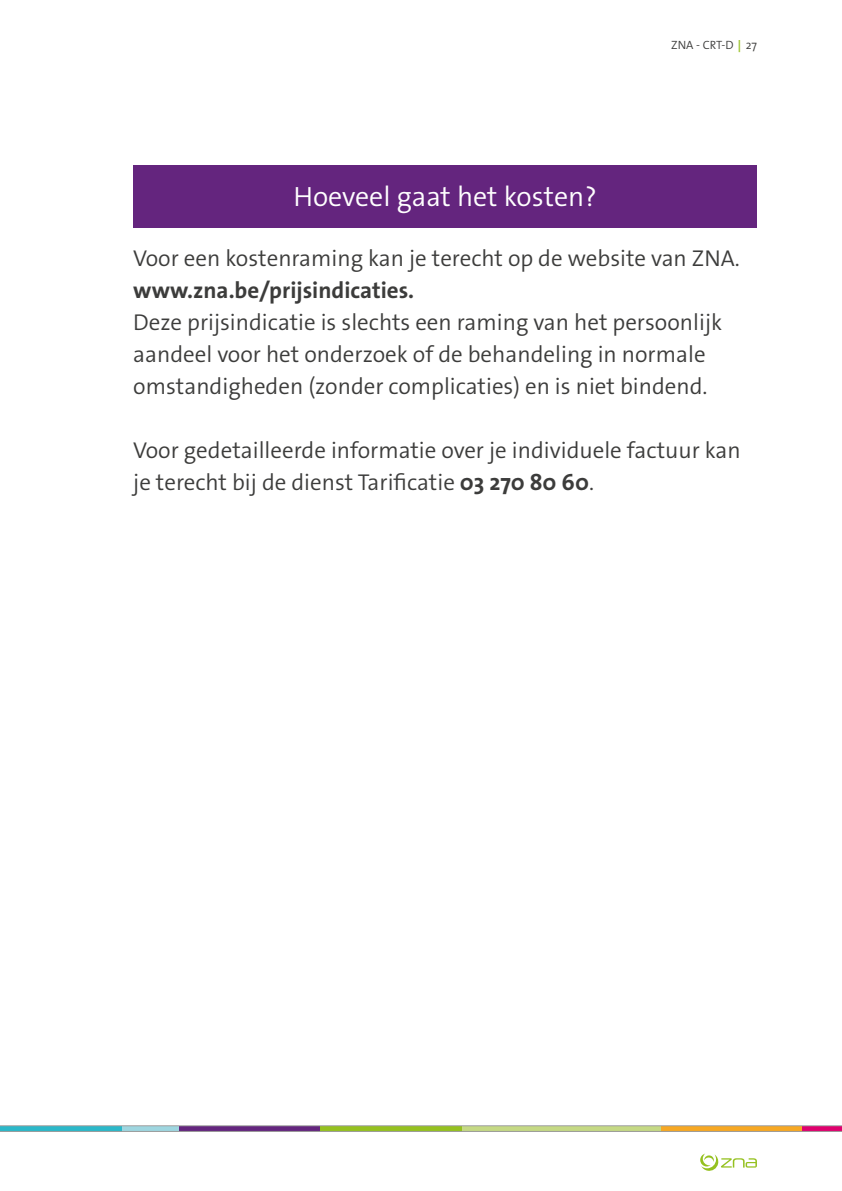
<style>
.page{position:relative;width:842px;height:1191px;background:#fff}
.page>*{position:absolute;margin:0;border:0;box-sizing:border-box;transform-origin:0 0}
.t1{font:300 28px "The Sans Os F";color:#fff}
.t2{font:300 23px/32px "The Sans Os F";color:#3c3c3b}
.t3{font:700 23px "The Sans Os F";color:#3c3c3b}
.t4{font:300 12px "The Sans Os F";color:#3c3c3b}
.s1{font-weight:700;color:#a2c73a}
.s2{font-weight:700}
</style>
<div class="page">
<svg style="left:0;top:1125px;width:842px;height:6px;background:#a1a27e"></svg>
<svg style="left:700px;top:1153px;width:57px;height:17px"></svg>
<div style="left:133px;top:165px;width:624px;height:62px;background:#64257e"></div>
<p class="t4" style="left:671px;top:37px;width:87px">ZNA - CRT-D<span class="s1">↕</span>27</p>
<p class="t1" style="left:293px;top:179px;width:305px">Hoeveel gaat het kosten?</p>
<p class="t2" style="left:133px;top:242px;width:608px">Voor een kostenraming kan je terecht op de website van ZNA.</p>
<p class="t3" style="left:133px;top:276px;width:282px">www.zna.be/prijsindicaties.</p>
<p class="t2" style="left:133px;top:306px;width:590px">Deze prijsindicatie is slechts een raming van het persoonlijk aandeel voor het onderzoek of de behandeling in normale omstandigheden (zonder complicaties) en is niet bindend.</p>
<p class="t2" style="left:133px;top:434px;width:609px">Voor gedetailleerde informatie over je individuele factuur kan je terecht bij de dienst Tarificatie <span class="s2">03 270 80 60</span>.</p>
</div>
